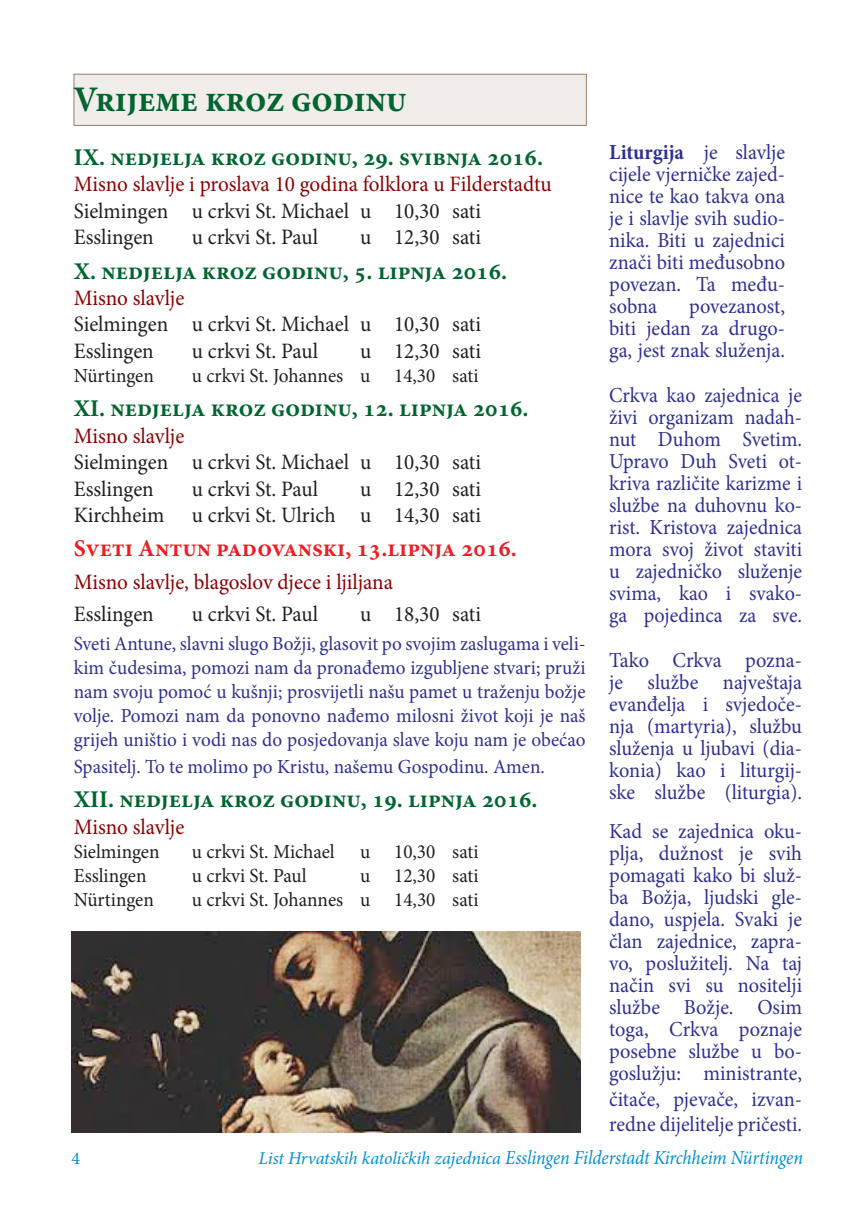
<style>
.page{position:relative;width:857px;height:1225px;background:#fff}
.page>*{position:absolute;margin:0;border:0;box-sizing:border-box;transform-origin:0 0}
.t1{font:700 36px "Minion Pro";letter-spacing:-.01em;color:#00652e;scale:.96 1}
.t2{font:700 24px "Minion Pro";color:#00652e}
.t3{font:700 24px "Minion Pro";color:#ee1d23}
.t4{font:22px/26.4px "Minion Pro";color:#231f20;scale:.96 1}
.t5{font:22px "Minion Pro";letter-spacing:-.005em;color:#8b0202;scale:.96 1}
.t6{font:21.4px/22px "Minion Pro";color:#2e3092;text-align:justify;scale:.95 1}
.t7{font:21.4px/22px "Minion Pro";color:#2e3092;text-align:justify;scale:.94 1}
.t8{font:20px/24px "Minion Pro";letter-spacing:-.005em;color:#2e3092;text-align:justify;scale:.96 1}
.t9{font:20px "Minion Pro";color:#231f20;scale:.96 1}
.t10{font:italic 19.8px "Minion Pro";letter-spacing:-.01em;color:#008fd5;scale:.91 1}
.t11{font:18px "Minion Pro";color:#008fd5}
.s1{font-weight:700}
.s2{font-size:21px}
.s3{font-size:18px}
</style>
<div class="page">
<div style="left:73px;top:74px;width:513px;height:52px;background:#f1edea;border:1px solid #987e6a"></div>
<img style="left:72px;top:932px;width:508px;height:200px">
<h1 class="t1" style="left:73px;top:74px;width:348px">Vrijeme kroz godinu</h1>
<p class="t2" style="left:74px;top:140px;width:470px">IX. nedjelja kroz godinu, 29. svibnja 2016.</p>
<p class="t5" style="left:74px;top:169px;width:499px">Misno slavlje i proslava 10 godina folklora u Filderstadtu</p>
<p class="t4" style="left:74px;top:198px;width:425px">Sielmingen u crkvi St. Michael u 10,30 sati<br>Esslingen</p>
<p class="t4" style="left:192px;top:224px;width:133px">u crkvi St. Paul</p>
<p class="t4" style="left:360px;top:224px;width:127px">u 12,30 sati</p>
<p class="t2" style="left:74px;top:254px;width:434px">X. nedjelja kroz godinu, 5. lipnja 2016.</p>
<p class="t5" style="left:74px;top:283px;width:117px">Misno slavlje</p>
<p class="t4" style="left:74px;top:311px;width:425px">Sielmingen u crkvi St. Michael u 10,30 sati<br>Esslingen</p>
<p class="t4" style="left:192px;top:338px;width:133px">u crkvi St. Paul</p>
<p class="t4" style="left:360px;top:338px;width:127px">u 12,30 sati</p>
<p class="t9" style="left:74px;top:362px;width:85px">Nürtingen</p>
<p class="t9" style="left:192px;top:362px;width:300px">u crkvi St. Johannes u 14,30 sati</p>
<p class="t2" style="left:74px;top:392px;width:456px">XI. nedjelja kroz godinu, 12. lipnja 2016.</p>
<p class="t5" style="left:74px;top:421px;width:117px">Misno slavlje</p>
<p class="t4" style="left:74px;top:449px;width:425px">Sielmingen u crkvi St. Michael u 10,30 sati<br>Esslingen</p>
<p class="t4" style="left:192px;top:475px;width:133px">u crkvi St. Paul</p>
<p class="t4" style="left:74px;top:475px;width:425px;text-align:right">u 12,30 sati<br>Kirchheim u crkvi St. Ulrich u 14,30 sati</p>
<p class="t3" style="left:74px;top:532px;width:444px">Sveti Antun padovanski, 13.lipnja 2016.</p>
<p class="t5" style="left:74px;top:567px;width:334px">Misno slavlje, blagoslov djece i ljiljana</p>
<p class="t4" style="left:74px;top:600px;width:85px">Esslingen</p>
<p class="t4" style="left:192px;top:600px;width:133px">u crkvi St. Paul</p>
<p class="t4" style="left:360px;top:600px;width:127px">u 18,30 sati</p>
<p class="t8" style="left:74px;top:632px;width:534px">Sveti Antune, slavni slugo Božji, glasovit po svojim zaslugama i veli&shy;kim čudesima, pomozi nam da pronađemo izgubljene stvari; pruži nam svoju pomoć u kušnji; prosvijetli našu pamet u traženju božje volje. Pomozi nam da ponovno nađemo milosni život koji je naš grijeh uništio i vodi nas do posjedovanja slave koju nam je obećao</p>
<p class="t8" style="left:74px;top:754px;width:492px">Spasitelj. To te molimo po Kristu, našemu Gospodinu. Amen.</p>
<p class="t2" style="left:74px;top:782px;width:465px">XII. nedjelja kroz godinu, 19. lipnja 2016.</p>
<p class="t5" style="left:74px;top:812px;width:117px">Misno slavlje</p>
<p class="t9" style="left:74px;top:838px;width:91px">Sielmingen</p>
<p class="t9" style="left:192px;top:838px;width:150px">u crkvi St. Michael</p>
<p class="t9" style="left:360px;top:838px;width:125px">u 10,30 sati</p>
<p class="t9" style="left:74px;top:862px;width:77px">Esslingen</p>
<p class="t9" style="left:192px;top:862px;width:121px">u crkvi St. Paul</p>
<p class="t9" style="left:360px;top:862px;width:125px">u 12,30 sati</p>
<p class="t9" style="left:74px;top:886px;width:85px">Nürtingen</p>
<p class="t9" style="left:192px;top:886px;width:300px">u crkvi St. Johannes u 14,30 sati</p>
<p class="t6" style="left:609px;top:141px;width:187px"><span class="s1">Liturgija</span> je slavlje cijele vjerničke zajed&shy;nice te kao takva ona je i slavlje svih sudio&shy;nika. Biti u zajednici znači biti međusobno povezan. Ta među&shy;sobna</p>
<p class="t6" style="left:609px;top:295px;width:187px;text-indent:80px">povezanost, biti jedan za drugo&shy;ga, jest znak služenja.</p>
<p class="t7" style="left:609px;top:384px;width:207px">Crkva kao zajednica je živi organizam nadah&shy;nut Duhom Svetim.<br>Upravo Duh Sveti ot&shy;kriva različite karizme i službe na duhovnu ko&shy;rist. Kristova zajednica mora svoj život staviti u zajedničko služenje svima, kao i svako&shy;ga pojedinca za sve.</p>
<p class="t6" style="left:609px;top:649px;width:204px">Tako Crkva pozna&shy;je službe najveštaja evanđelja i svjedoče&shy;nja (martyria), službu služenja u ljubavi (dia&shy;konia) kao i liturgij&shy;ske službe (liturgia).</p>
<p class="t6" style="left:609px;top:820px;width:204px">Kad se zajednica oku&shy;plja, dužnost je svih pomagati kako bi služ&shy;ba Božja, ljudski gle&shy;dano, uspjela. Svaki je član zajednice, zapra&shy;vo, poslužitelj. Na taj način svi su nositelji službe Božje. Osim toga, Crkva poznaje posebne službe u bo&shy;goslužju: ministrante,</p>
<p class="t6" style="left:609px;top:1086px;width:204px;line-height:25.6px">čitače, pjevače, izvan&shy;redne dijelitelje pričesti<span class="s2">.</span></p>
<p class="t11" style="left:71px;top:1146px;width:10px">4</p>
<p class="t10" style="left:258px;top:1144px;width:599px"><span class="s3">List Hrvatskih katoličkih zajednica</span> Esslingen Filderstadt Kirchheim Nürtingen</p>
</div>
